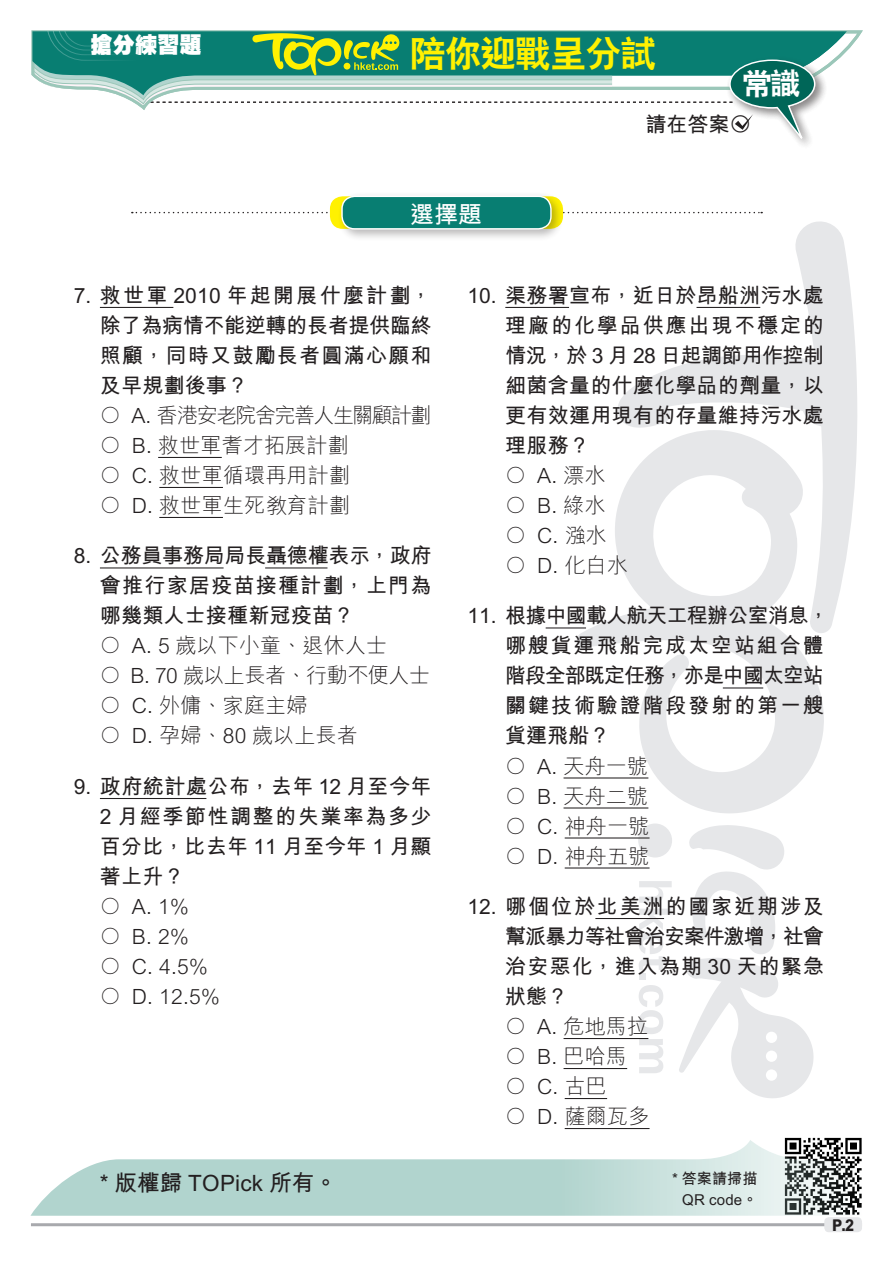
<style>
.page{position:relative;width:893px;height:1263px;background:#fff}
.page>*{position:absolute;margin:0;border:0;box-sizing:border-box;transform-origin:0 0}
.小題eq{font:36px "C Hei 2 Xbold HKSCS";letter-spacing:-.025em;color:#fff101}
.內文{font:30px "C Hei 2 Xbold HKSCS";color:#fff}
.增值題et{font:24px "M Hei Bold HKSCS";color:#fff}
.sf_內文{font:22.5px "M Hei Bold HKSCS";letter-spacing:.01em;color:#231f20}
.小題{font:22.2px "C Hei Ultra Bold HKSCS";color:#fff}
.Ex_Questions{font:21px/30px "M Hei Bold HKSCS";letter-spacing:.01em;color:#231f20;text-align:justify}
.Ex_Questions-2{font:21px "M Hei Light HKSCS";letter-spacing:.01em;color:#231f20}
.Ex_Questions-3{font:21px/30px "M Hei Bold HKSCS";letter-spacing:.06em;color:#231f20}
.Ex_Questions-4{font:21px "M Hei Bold HKSCS";letter-spacing:-.04em;color:#231f20}
.Ex_Questions-5{font:21px "M Hei Bold HKSCS";letter-spacing:.105em;color:#231f20}
.Ex_Questions-6{font:21px "M Hei Bold HKSCS";letter-spacing:-.01em;color:#231f20}
.Ex_Questions-7{font:21px "M Hei Light HKSCS";letter-spacing:-.075em;color:#231f20}
.Ex_Questions-8{font:21px "M Hei Light HKSCS";letter-spacing:-.02em;color:#231f20}
.Ex_Questions-9{font:21px "M Hei Bold HKSCS";letter-spacing:.09em;color:#231f20}
._9_5pt撰文eq{font:21px "M Hei Bold HKSCS";color:#231f20}
.t1{font:16.2px "M Hei Xbold HKSCS";color:#231f20;scale:.9 1}
.sf_內文-2{font:15px "M Hei Bold HKSCS";letter-spacing:.01em;color:#231f20}
.s1{font-size:21.3px}
</style>
<div class="page">
<svg style="left:639px;top:881px;width:33px;height:22px"></svg>
<svg style="left:639px;top:909px;width:33px;height:61px"></svg>
<div style="left:639px;top:974px;width:7px;height:6px;background:#e6e7e9"></div>
<svg style="left:639px;top:985px;width:24px;height:88px"></svg>
<div style="left:638px;top:823px;width:34px;height:34px;background:#e6e7e9;border-radius:50%"></div>
<svg style="left:679px;top:825px;width:135px;height:273px"></svg>
<svg style="left:617px;top:221px;width:240px;height:411px"></svg>
<svg style="left:576px;top:430px;width:249px;height:383px"></svg>
<img style="left:784px;top:1137px;width:78px;height:71px">
<svg style="left:30px;top:1140px;width:831px;height:76px;fill:#b4d5cf"></svg>
<hr style="left:31px;top:1223px;width:831px;height:3px;background:#a8a9ad">
<div style="left:824px;top:1217px;width:38px;height:15px;background:#e6e7e9;border-radius:4px"></div>
<svg style="left:816px;top:31px;width:31px;height:38px"></svg>
<div style="left:726px;top:56px;width:101px;height:94px;background:#231f20;opacity:.32"></div>
<hr style="left:100px;top:307px;width:73px;height:1px;background:#231f20">
<hr style="left:158px;top:457px;width:64px;height:1px;background:#231f20">
<hr style="left:159px;top:487px;width:64px;height:1px;background:#231f20">
<hr style="left:159px;top:517px;width:64px;height:1px;background:#231f20">
<hr style="left:100px;top:567px;width:124px;height:1px;background:#231f20">
<hr style="left:265px;top:567px;width:62px;height:1px;background:#231f20">
<hr style="left:100px;top:798px;width:106px;height:1px;background:#231f20">
<hr style="left:505px;top:307px;width:64px;height:1px;background:#231f20">
<hr style="left:696px;top:307px;width:64px;height:1px;background:#231f20">
<hr style="left:546px;top:627px;width:40px;height:1px;background:#231f20">
<hr style="left:723px;top:687px;width:40px;height:1px;background:#231f20">
<hr style="left:564px;top:777px;width:84px;height:1px;background:#231f20">
<hr style="left:564px;top:807px;width:84px;height:1px;background:#231f20">
<hr style="left:565px;top:837px;width:85px;height:1px;background:#231f20">
<hr style="left:565px;top:867px;width:85px;height:1px;background:#231f20">
<hr style="left:595px;top:918px;width:69px;height:1px;background:#231f20">
<hr style="left:564px;top:1038px;width:84px;height:1px;background:#231f20">
<hr style="left:564px;top:1068px;width:63px;height:1px;background:#231f20">
<hr style="left:565px;top:1098px;width:42px;height:1px;background:#231f20">
<hr style="left:565px;top:1128px;width:85px;height:1px;background:#231f20">
<svg style="left:31px;top:30px;width:785px;height:117px"></svg>
<svg style="left:132px;top:212px;width:630px;height:1px"></svg>
<div style="left:330px;top:196px;width:233px;height:33px;background:#fff101;border-radius:13px"></div>
<div style="left:337px;top:192px;width:227px;height:50px;background:#231f20;opacity:.32"></div>
<div style="left:342px;top:196px;width:209px;height:33px;background:#087e72;border-radius:13px"></div>
<div style="left:341px;top:196px;width:211px;height:34px;border:1px solid #fff;border-radius:13px"></div>
<p class="小題" style="left:91px;top:30px;width:113px">搶分練習題</p>
<p class="小題eq" style="left:410px;top:30px;width:248px">陪你迎戰呈分試</p>
<p class="內文" style="left:742px;top:64px;width:60px">常識</p>
<p class="_9_5pt撰文eq" style="left:646px;top:109px;width:107px">請在答案<span class="s1">○</span></p>
<p class="增值題et" style="left:410px;top:197px;width:73px">選擇題</p>
<p class="Ex_Questions-5" style="left:74px;top:280px;width:359px">7. 救世軍 2010 年起開展什麼計劃，</p>
<p class="Ex_Questions" style="left:100px;top:309px;width:333px">除了為病情不能逆轉的長者提供臨終照顧，同時又鼓勵長者圓滿心願和及早規劃後事？</p>
<p class="Ex_Questions-7" style="left:100px;top:400px;width:333px">○ A. 香港安老院舍完善人生關顧計劃</p>
<p class="Ex_Questions-2" style="left:100px;top:430px;width:250px">○ B. 救世軍耆才拓展計劃</p>
<p class="Ex_Questions-2" style="left:100px;top:460px;width:252px">○ C. 救世軍循環再用計劃</p>
<p class="Ex_Questions-2" style="left:100px;top:490px;width:252px">○ D. 救世軍生死教育計劃</p>
<p class="Ex_Questions-6" style="left:74px;top:540px;width:359px">8. 公務員事務局局長聶德權表示，政府</p>
<p class="Ex_Questions-3" style="left:100px;top:569px;width:333px">會推行家居疫苗接種計劃，上門為哪幾類人士接種新冠疫苗？</p>
<p class="Ex_Questions-2" style="left:100px;top:631px;width:289px">○ A. 5 歲以下小童、退休人士</p>
<p class="Ex_Questions-8" style="left:100px;top:661px;width:332px">○ B. 70 歲以上長者、行動不便人士</p>
<p class="Ex_Questions-2" style="left:100px;top:691px;width:209px">○ C. 外傭、家庭主婦</p>
<p class="Ex_Questions-2" style="left:100px;top:721px;width:259px">○ D. 孕婦、80 歲以上長者</p>
<p class="Ex_Questions" style="left:74px;top:770px;width:359px">9. 政府統計處公布，去年 12 月至今年</p>
<p class="Ex_Questions" style="left:100px;top:800px;width:333px">2 月經季節性調整的失業率為多少百分比，比去年 11 月至今年 1 月顯著上升？</p>
<p class="Ex_Questions-2" style="left:100px;top:891px;width:90px">○ A. 1%</p>
<p class="Ex_Questions-2" style="left:100px;top:921px;width:90px">○ B. 2%</p>
<p class="Ex_Questions-2" style="left:100px;top:951px;width:109px">○ C. 4.5%</p>
<p class="Ex_Questions-2" style="left:100px;top:981px;width:121px">○ D. 12.5%</p>
<p class="Ex_Questions" style="left:468px;top:279px;width:358px">10. 渠務署宣布，近日於昂船洲污水處</p>
<p class="Ex_Questions" style="left:505px;top:309px;width:320px">理廠的化學品供應出現不穩定的情況，於 3 月 28 日起調節用作控制細菌含量的什麼化學品的劑量，以更有效運用現有的存量維持污水處理服務？</p>
<p class="Ex_Questions-2" style="left:505px;top:460px;width:102px">○ A. 漂水</p>
<p class="Ex_Questions-2" style="left:505px;top:490px;width:102px">○ B. 綠水</p>
<p class="Ex_Questions-2" style="left:505px;top:520px;width:103px">○ C. 漒水</p>
<p class="Ex_Questions-2" style="left:505px;top:550px;width:124px">○ D. 化白水</p>
<p class="Ex_Questions-4" style="left:468px;top:600px;width:363px">11. 根據中國載人航天工程辦公室消息，</p>
<p class="Ex_Questions" style="left:505px;top:629px;width:320px">哪艘貨運飛船完成太空站組合體階段全部既定任務，亦是中國太空站關鍵技術驗證階段發射的第一艘貨運飛船？</p>
<p class="Ex_Questions-2" style="left:505px;top:751px;width:144px">○ A. 天舟一號</p>
<p class="Ex_Questions-2" style="left:505px;top:781px;width:144px">○ B. 天舟二號</p>
<p class="Ex_Questions-2" style="left:505px;top:811px;width:146px">○ C. 神舟一號</p>
<p class="Ex_Questions-2" style="left:505px;top:841px;width:146px">○ D. 神舟五號</p>
<p class="Ex_Questions-9" style="left:468px;top:891px;width:358px">12. 哪個位於北美洲的國家近期涉及</p>
<p class="Ex_Questions" style="left:505px;top:920px;width:320px">幫派暴力等社會治安案件激增，社會治安惡化，進入為期 30 天的緊急狀態？</p>
<p class="Ex_Questions-2" style="left:505px;top:1011px;width:144px">○ A. 危地馬拉</p>
<p class="Ex_Questions-2" style="left:505px;top:1041px;width:123px">○ B. 巴哈馬</p>
<p class="Ex_Questions-2" style="left:505px;top:1071px;width:103px">○ C. 古巴</p>
<p class="Ex_Questions-2" style="left:505px;top:1101px;width:146px">○ D. 薩爾瓦多</p>
<p class="sf_內文" style="left:100px;top:1166px;width:239px">* 版權歸 TOPick 所有。</p>
<p class="sf_內文-2" style="left:672px;top:1167px;width:87px">* 答案請掃描</p>
<p class="sf_內文-2" style="left:682px;top:1188px;width:77px">QR code。</p>
<p class="t1" style="left:832px;top:1214px;width:26px">P.2</p>
</div>
